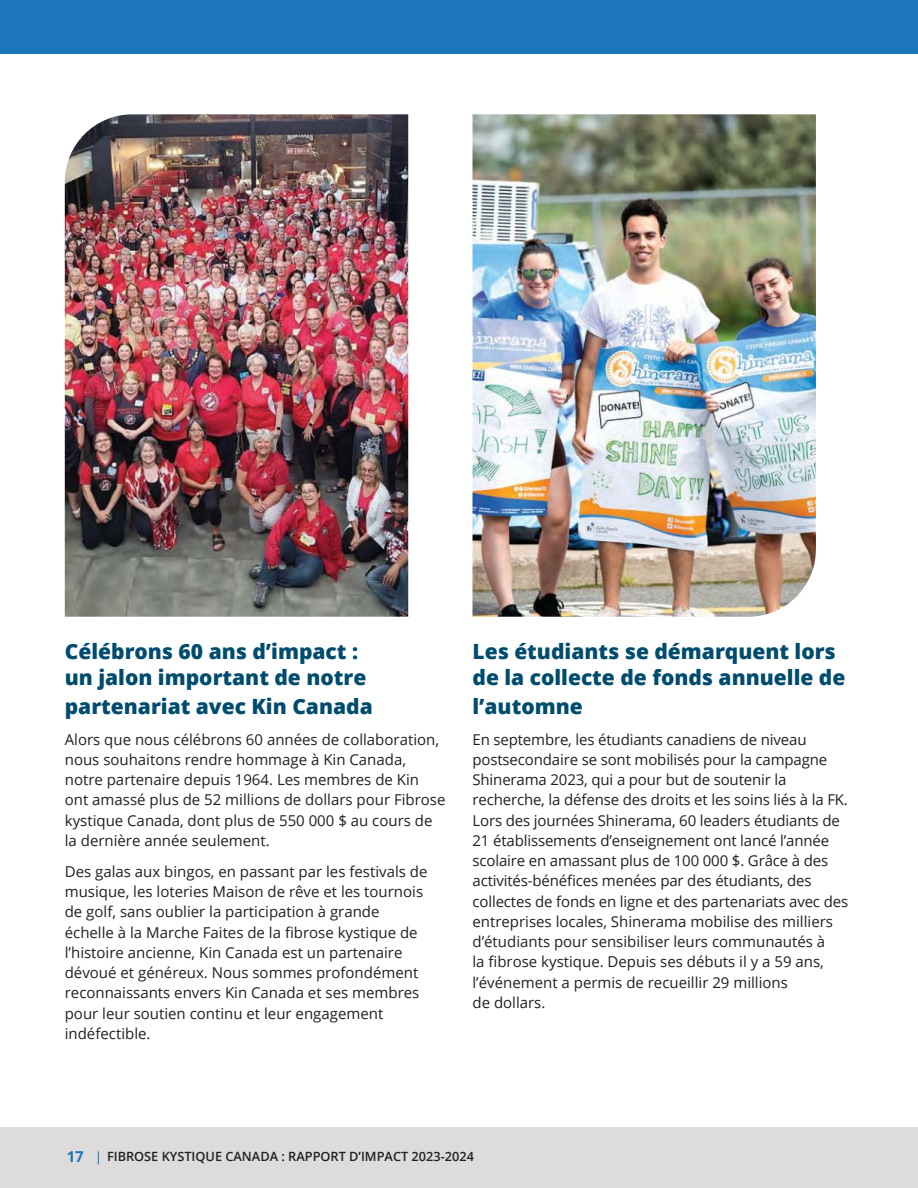
<style>
.page{position:relative;width:918px;height:1188px;background:#fff}
.page>*{position:absolute;margin:0;border:0;box-sizing:border-box;transform-origin:0 0}
.t1{font:800 21px/26.2px "Open Sans";color:#004c6e}
.t2{font:15px/20.2px "Open Sans";color:#221f1f}
.t3{font:700 15px "Open Sans";color:#1c76bc}
.t4{font:600 12.75px "Open Sans";color:#221f1f}
</style>
<div class="page">
<div style="left:0;top:1128px;width:918px;height:60px;background:#dddbdc"></div>
<svg style="left:98px;top:1151px;width:1px;height:14px"></svg>
<div style="left:0;top:0;width:918px;height:54px;background:#1c76bc"></div>
<img style="left:65px;top:114px;width:343px;height:503px">
<img style="left:472px;top:114px;width:344px;height:503px">
<h1 class="t1" style="left:65px;top:640px;width:303px">Célébrons 60 ans d’impact : un jalon important de notre</h1>
<h1 class="t1" style="left:65px;top:695px;width:310px">partenariat avec Kin Canada</h1>
<p class="t2" style="left:65px;top:729px;width:382px">Alors que nous célébrons 60 années de collaboration, nous souhaitons rendre hommage à Kin Canada, notre partenaire depuis 1964. Les membres de Kin ont amassé plus de 52 millions de dollars pour Fibrose kystique Canada, dont plus de 550 000 $ au cours de la dernière année seulement.</p>
<p class="t2" style="left:65px;top:861px;width:364px">Des galas aux bingos, en passant par les festivals de musique, les loteries Maison de rêve et les tournois de golf, sans oublier la participation à grande échelle à la Marche Faites de la fibrose kystique de l’histoire ancienne, Kin Canada est un partenaire dévoué et généreux. Nous sommes profondément reconnaissants envers Kin Canada et ses membres pour leur soutien continu et leur engagement indéfectible.</p>
<h1 class="t1" style="left:472px;top:640px;width:374px">Les étudiants se démarquent lors de la collecte de fonds annuelle de</h1>
<h1 class="t1" style="left:472px;top:695px;width:112px">l’automne</h1>
<p class="t2" style="left:472px;top:731px;width:377px">En septembre, les étudiants canadiens de niveau postsecondaire se sont mobilisés pour la campagne Shinerama 2023, qui a pour but de soutenir la recherche, la défense des droits et les soins liés à la FK.<br>Lors des journées Shinerama, 60 leaders étudiants de 21 établissements d’enseignement ont lancé l’année scolaire en amassant plus de 100 000 $. Grâce à des activités-bénéfices menées par des étudiants, des collectes de fonds en ligne et des partenariats avec des entreprises locales, Shinerama mobilise des milliers d’étudiants pour sensibiliser leurs communautés à<br>la fibrose kystique. Depuis ses débuts il y a 59 ans, l’événement a permis de recueillir 29 millions<br>de dollars.</p>
<p class="t3" style="left:67px;top:1151px;width:19px">17</p>
<p class="t4" style="left:107px;top:1152px;width:368px">FIBROSE KYSTIQUE CANADA : RAPPORT D’IMPACT 2023-2024</p>
</div>
